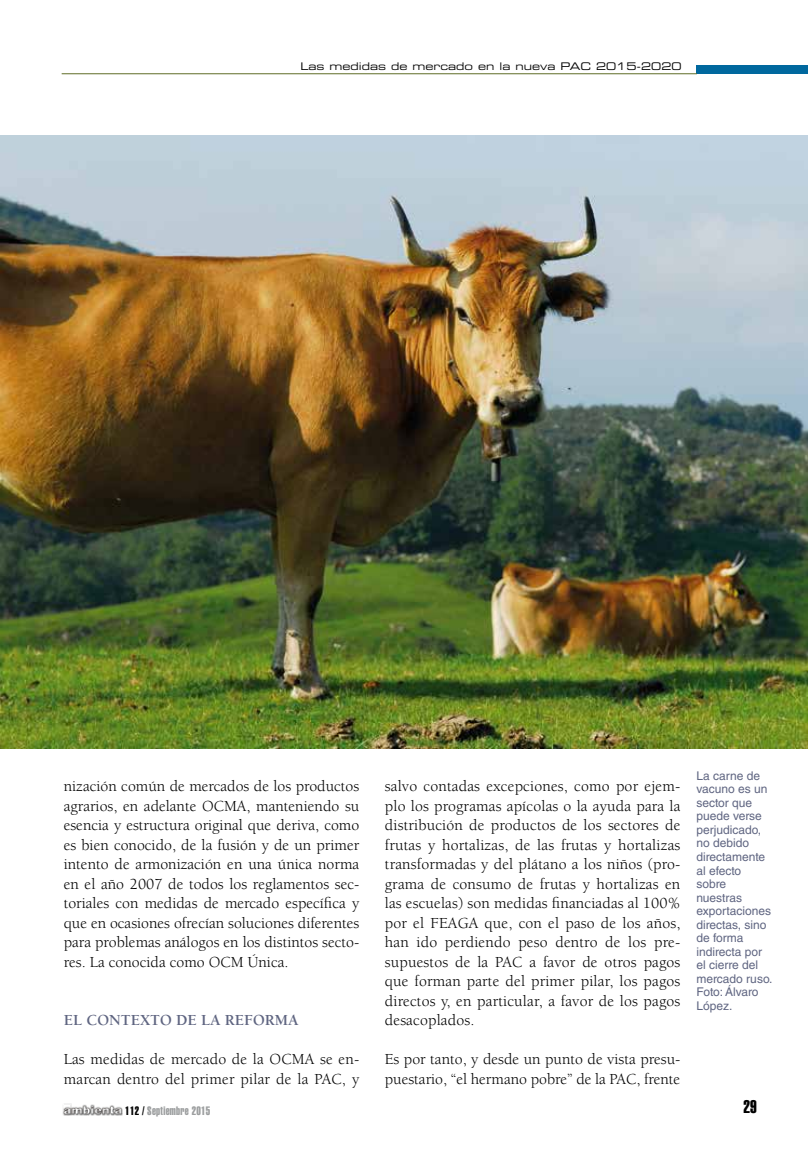
<style>
.page{position:relative;width:808px;height:1149px;background:#fff}
.page>*{position:absolute;margin:0;border:0;box-sizing:border-box;transform-origin:0 0}
.t1{font:18px "Helvetica LT Std Extra Comp";color:#000}
.t2{font:15.75px/19.5px "Berkeley Std";color:#000;text-align:justify}
.t3{font:700 15.75px "Berkeley Std";color:#5f6581}
.t4{font:12px/13.5px "Helvetica LT Std";color:#5f6581}
.t5{font:12px "Helvetica LT Std Extra Comp";letter-spacing:.025em;color:#9c9e9f}
.t6{font:10.5px "Eurostile LT Std Ex 2";color:#000}
.s1{color:#000}
</style>
<div class="page">
<div style="left:696px;top:65px;width:112px;height:9px;background:#00689e"></div>
<hr style="left:62px;top:73px;width:635px;height:1px;background:#5f6d27">
<img style="left:62px;top:1103px;width:61px;height:13px">
<img style="left:0;top:135px;width:808px;height:613px">
<p class="t6" style="left:300px;top:59px;width:383px">Las medidas de mercado en la nueva PAC 2015-2020</p>
<p class="t2" style="left:64px;top:776px;width:297px">nización común de mercados de los productos agrarios, en adelante OCMA, manteniendo su esencia y estructura original que deriva, como es bien conocido, de la fusión y de un primer intento de armonización en una única norma en el año 2007 de todos los reglamentos sec&shy;toriales con medidas de mercado específica y que en ocasiones ofrecían soluciones diferentes para problemas análogos en los distintos secto&shy;res. La conocida como OCM Única.</p>
<p class="t3" style="left:64px;top:1011px;width:35px">EL CONTE</p>
<p class="t3" style="left:140px;top:1011px;width:97px">XTODELAREFORMA</p>
<p class="t2" style="left:64px;top:1049px;width:297px">Las medidas de mercado de la OCMA se en&shy;marcan dentro del primer pilar de la PAC, y</p>
<p class="t2" style="left:385px;top:776px;width:297px">salvo contadas excepciones, como por ejem&shy;plo los programas apícolas o la ayuda para la distribución de productos de los sectores de frutas y hortalizas, de las frutas y hortalizas transformadas y del plátano a los niños (pro&shy;grama de consumo de frutas y hortalizas en las escuelas) son medidas financiadas al 100% por el FEAGA que, con el paso de los años, han ido perdiendo peso dentro de los pre&shy;supuestos de la PAC a favor de otros pagos que forman parte del primer pilar, los pagos directos y, en particular, a favor de los pagos desacoplados.</p>
<p class="t2" style="left:385px;top:1049px;width:297px">Es por tanto, y desde un punto de vista presu&shy;puestario, “el hermano pobre” de la PAC, frente</p>
<p class="t4" style="left:696px;top:768px;width:78px">La carne de vacuno es un sector que puede verse perjudicado, no debido directamente al efecto sobre nuestras exportaciones directas, sino de forma indirecta por el cierre del mercado ruso.<br>Foto: Álvaro<br>López.</p>
<p class="t5" style="left:125px;top:1103px;width:87px"><span class="s1">112 /</span> Septiembre 2015</p>
<p class="t1" style="left:744px;top:1095px;width:15px">29</p>
</div>
